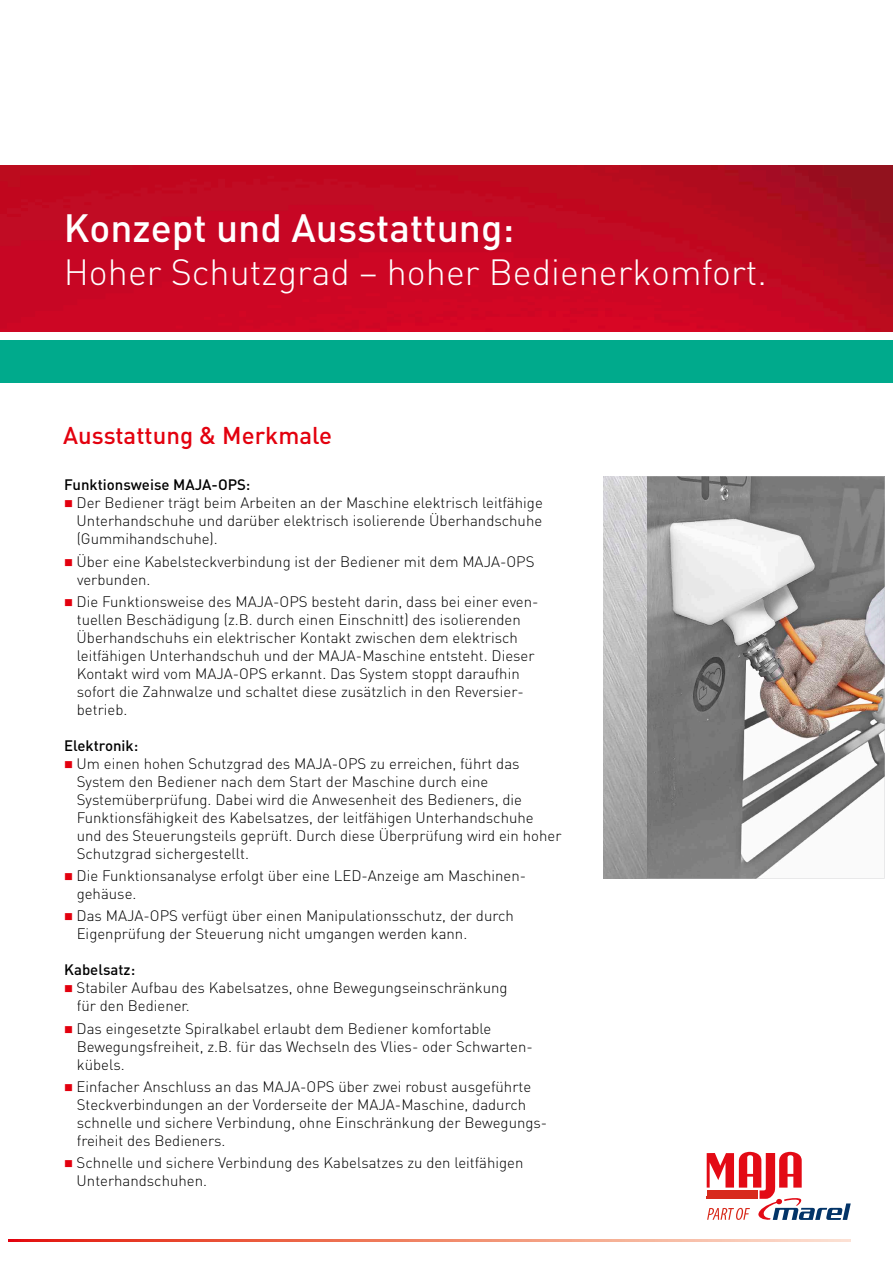
<style>
.page{position:relative;width:893px;height:1263px;background:#fff}
.page>*{position:absolute;margin:0;border:0;box-sizing:border-box;transform-origin:0 0}
.t1{font:500 39px "DIN Pro";color:#fff}
.t2{font:300 36px "DIN Pro";color:#fff}
.t3{font:500 24px "DIN Pro";color:#e3000e}
.t4{font:300 15px/18px "DIN Pro";color:#000}
.t5{font:500 15px "DIN Pro";color:#000}
.s1{color:#e3000e}
</style>
<div class="page">
<svg style="left:9px;top:1239px;width:841px;height:3px;background:#ef816a"></svg>
<img style="left:0;top:166px;width:893px;height:166px">
<div style="left:0;top:340px;width:893px;height:43px;background:#00aa8c"></div>
<img style="left:604px;top:476px;width:42px;height:402px">
<svg style="left:646px;top:476px;width:238px;height:402px"></svg>
<svg style="left:707px;top:1152px;width:144px;height:68px"></svg>
<h1 class="t1" style="left:64px;top:201px;width:452px">Konzept und Ausstattung:</h1>
<h2 class="t2" style="left:64px;top:248px;width:705px">Hoher Schutzgrad – hoher Bedienerkomfort.</h2>
<h3 class="t3" style="left:63px;top:419px;width:270px">Ausstattung &amp; Merkmale</h3>
<p class="t5" style="left:64px;top:475px;width:188px">Funktionsweise MAJA-OPS:</p>
<p class="t4" style="left:77px;top:493px;width:468px;text-align:justify;text-indent:-12px"><span class="s1">■</span> Der Bediener trägt beim Arbeiten an der Maschine elektrisch leitfähige Unterhandschuhe und darüber elektrisch isolierende Überhandschuhe (Gummihandschuhe).</p>
<p class="t4" style="left:77px;top:552px;width:459px;text-indent:-13px"><span class="s1">■</span> Über eine Kabelsteckverbindung ist der Bediener mit dem MAJA-OPS verbunden.</p>
<p class="t4" style="left:77px;top:592px;width:463px;text-indent:-12px"><span class="s1">■</span> Die Funktionsweise des MAJA-OPS besteht darin, dass bei einer even&shy;tuellen Beschädigung (z.B. durch einen Einschnitt) des isolierenden Überhandschuhs ein elektrischer Kontakt zwischen dem elektrisch leitfähigen Unterhandschuh und der MAJA-Maschine entsteht. Dieser Kontakt wird vom MAJA-OPS erkannt. Das System stoppt daraufhin sofort die Zahnwalze und schaltet diese zusätzlich in den Reversier&shy;betrieb.</p>
<p class="t5" style="left:64px;top:735px;width:76px">Elektronik:</p>
<p class="t4" style="left:77px;top:754px;width:486px;text-indent:-13px"><span class="s1">■</span> Um einen hohen Schutzgrad des MAJA-OPS zu erreichen, führt das System den Bediener nach dem Start der Maschine durch eine Systemüberprüfung. Dabei wird die Anwesenheit des Bedieners, die Funktionsfähigkeit des Kabelsatzes, der leitfähigen Unterhandschuhe und des Steuerungsteils geprüft. Durch diese Überprüfung wird ein hoher Schutzgrad sichergestellt.</p>
<p class="t4" style="left:77px;top:866px;width:451px;text-indent:-13px"><span class="s1">■</span> Die Funktionsanalyse erfolgt über eine LED-Anzeige am Maschinen&shy;gehäuse.</p>
<p class="t4" style="left:77px;top:906px;width:439px;text-indent:-13px"><span class="s1">■</span> Das MAJA-OPS verfügt über einen Manipulationsschutz, der durch<br>Eigenprüfung der Steuerung nicht umgangen werden kann.</p>
<p class="t5" style="left:64px;top:960px;width:73px">Kabelsatz:</p>
<p class="t4" style="left:77px;top:978px;width:432px;text-indent:-13px"><span class="s1">■</span> Stabiler Aufbau des Kabelsatzes, ohne Bewegungseinschränkung für den Bediener.</p>
<p class="t4" style="left:77px;top:1019px;width:458px;text-indent:-13px"><span class="s1">■</span> Das eingesetzte Spiralkabel erlaubt dem Bediener komfortable<br>Bewegungsfreiheit, z.B. für das Wechseln des Vlies- oder Schwarten&shy;kübels.</p>
<p class="t4" style="left:77px;top:1077px;width:472px;text-indent:-13px"><span class="s1">■</span> Einfacher Anschluss an das MAJA-OPS über zwei robust ausgeführte Steckverbindungen an der Vorderseite der MAJA-Maschine, dadurch schnelle und sichere Verbindung, ohne Einschränkung der Bewegungs&shy;freiheit des Bedieners.</p>
<p class="t4" style="left:77px;top:1153px;width:448px;text-indent:-12px"><span class="s1">■</span> Schnelle und sichere Verbindung des Kabelsatzes zu den leitfähigen<br>Unterhandschuhen.</p>
</div>
